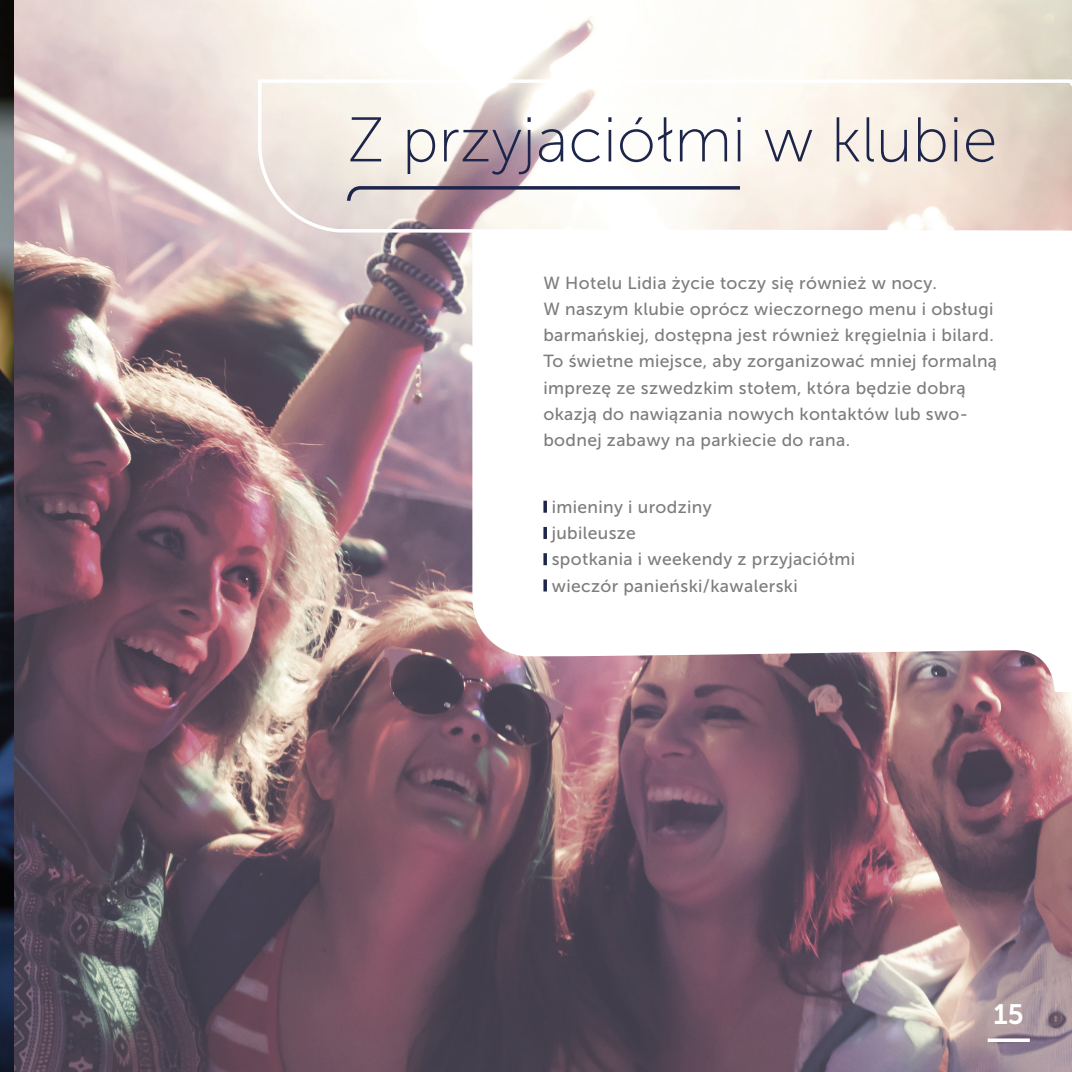
<style>
.page{position:relative;width:1072px;height:1072px;background:#fff}
.page>*{position:absolute;margin:0;border:0;box-sizing:border-box;transform-origin:0 0}
.t1{font:63px "Museo Sans 100";color:#1e254b}
.t2{font:28px "Museo Sans 700";color:#fff}
.t3{font:17.5px/26.2px "Museo Sans 500";letter-spacing:.02em;color:#7d7d7d}
</style>
<div class="page">
<img style="left:0;top:0;width:1071px;height:1071px">
<svg style="left:472px;top:236px;width:585px;height:456px"></svg>
<svg style="left:256px;top:78px;width:815px;height:158px"></svg>
<svg style="left:345px;top:184px;width:398px;height:20px"></svg>
<svg style="left:543px;top:500px;width:4px;height:12px"></svg>
<svg style="left:543px;top:527px;width:4px;height:12px"></svg>
<svg style="left:543px;top:553px;width:4px;height:12px"></svg>
<svg style="left:543px;top:579px;width:4px;height:12px"></svg>
<hr style="left:987px;top:1038px;width:42px;height:3px;background:#fff">
<div style="left:1057px;top:232px;width:14px;height:459px;background:#fff"></div>
<p class="t1" style="left:348px;top:106px;width:651px">Z przyjaciółmi w klubie</p>
<p class="t3" style="left:543px;top:269px;width:395px">W Hotelu Lidia życie toczy się również w nocy.</p>
<p class="t3" style="left:543px;top:296px;width:452px">W naszym klubie oprócz wieczornego menu i obsługi barmańskiej, dostępna jest również kręgielnia i bilard.</p>
<p class="t3" style="left:543px;top:348px;width:455px">To świetne miejsce, aby zorganizować mniej formalną imprezę ze szwedzkim stołem, która będzie dobrą okazją do nawiązania nowych kontaktów lub swo&shy;bodnej zabawy na parkiecie do rana.</p>
<p class="t3" style="left:552px;top:493px;width:161px">imieniny i urodziny</p>
<p class="t3" style="left:552px;top:520px;width:86px">jubileusze</p>
<p class="t3" style="left:552px;top:546px;width:305px">spotkania i weekendy z przyjaciółmi</p>
<p class="t3" style="left:552px;top:572px;width:247px">wieczór panieński/kawalerski</p>
<p class="t2" style="left:993px;top:999px;width:32px">15</p>
</div>
